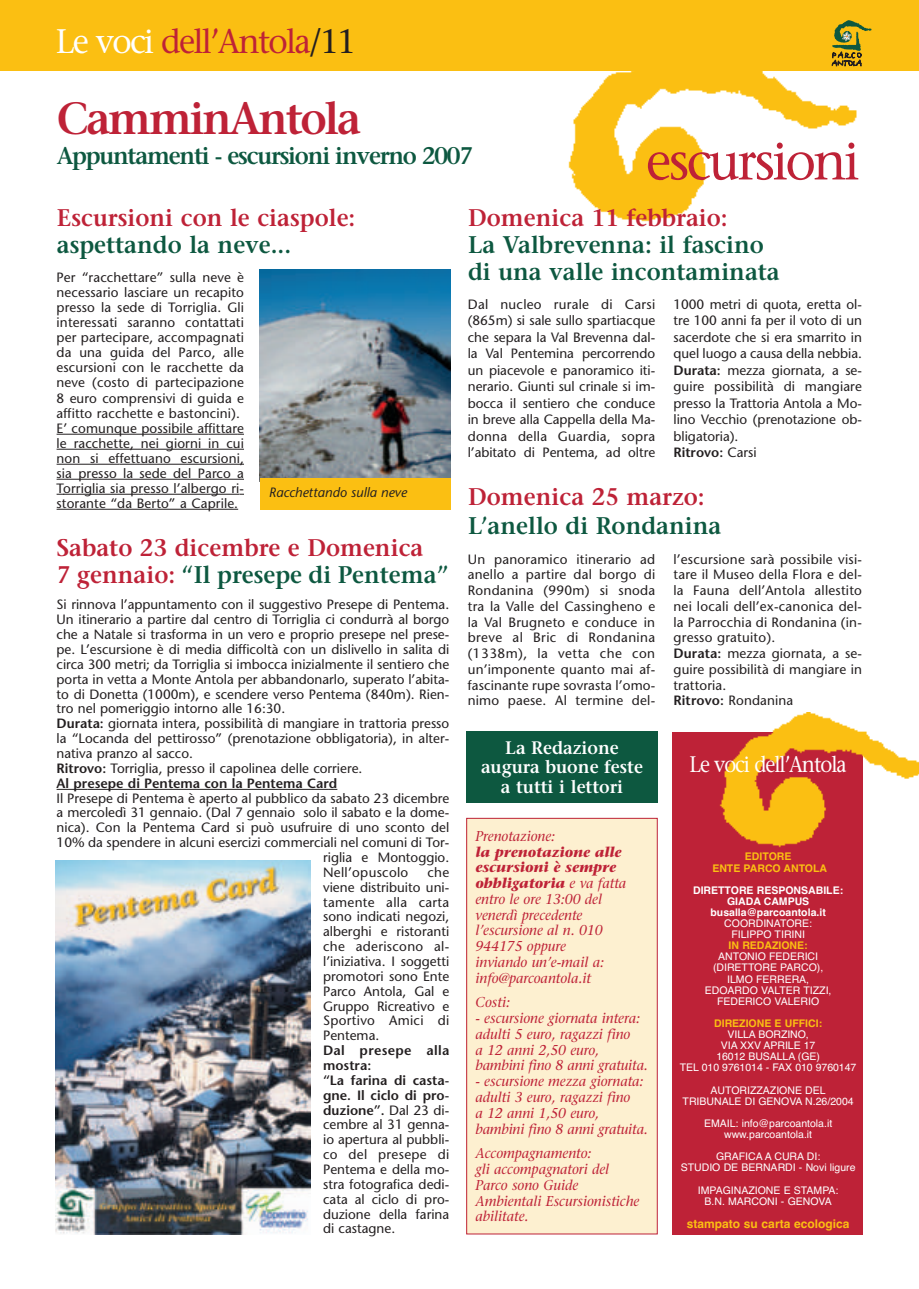
<style>
.page{position:relative;width:919px;height:1289px;background:#fff}
.page>*{position:absolute;margin:0;border:0;box-sizing:border-box;transform-origin:0 0}
.t1{font:53.1px "Stone Serif";letter-spacing:-.05em;color:#be2237;scale:.96 1}
.t2{font:600 45px "Stone Serif";letter-spacing:-.055em;color:#be2237;scale:.96 1}
.t3{font:33.9px "Stone Serif";letter-spacing:-.05em;color:#be2237;scale:.96 1}
.t4{font:600 24px/27px "Stone Serif";color:#be2237;scale:.96 1}
.t5{font:600 24px/27px "Stone Serif";color:#0d5840;scale:.96 1}
.t6{font:600 24px "Stone Serif";letter-spacing:-.055em;color:#0d5840;scale:.96 1}
.t7{font:22.35px "Stone Serif";letter-spacing:-.05em;color:#fff;scale:.9 1}
.t8{font:600 18px/19.5px "Stone Serif";color:#fff;text-align:center;scale:.96 1}
.t9{font:italic 14.25px/15.8px "Stone Serif";color:#be2237;scale:.96 1}
.t10{font:13.5px/14.9px "Stone Sans";color:#231f20}
.t11{font:italic 13.5px "Stone Sans";color:#231f20}
.t12{font:13.5px "Stone Sans";letter-spacing:.025em;color:#231f20}
.t13{font:700 12px "Helvetica";color:#fbbf12}
.t14{font:10.5px/11.1px "Helvetica";color:#fff;text-align:center}
.t15{font:700 10.5px/11.1px "Helvetica";color:#fff;text-align:center}
.t16{font:700 10.5px/11.1px "Helvetica";color:#fbbf12;text-align:center}
.s1{color:#fff}
.s2{color:#231f20}
.s3{color:#0d5840}
.s4{font-weight:600}
.s5{font-weight:700}
</style>
<div class="page">
<div style="left:466px;top:818px;width:191px;height:415px;background:#fdf0d0"></div>
<div style="left:466px;top:818px;width:191px;height:416px;border:1px solid #be2237"></div>
<div style="left:0;top:1px;width:918px;height:70px;background:#fbbf12"></div>
<svg style="left:834px;top:20px;width:37px;height:47px"></svg>
<img style="left:568px;top:40px;width:289px;height:182px">
<hr style="left:57px;top:434px;width:151px;height:1px;background:#231f20">
<svg style="left:208px;top:434px;width:36px;height:1px"></svg>
<hr style="left:57px;top:449px;width:133px;height:1px;background:#231f20">
<hr style="left:190px;top:449px;width:54px;height:1px;background:#231f20">
<hr style="left:57px;top:464px;width:63px;height:1px;background:#231f20">
<hr style="left:120px;top:464px;width:124px;height:1px;background:#231f20">
<hr style="left:57px;top:479px;width:34px;height:1px;background:#231f20">
<hr style="left:91px;top:479px;width:126px;height:1px;background:#231f20">
<svg style="left:216px;top:479px;width:28px;height:1px"></svg>
<svg style="left:57px;top:494px;width:19px;height:1px"></svg>
<hr style="left:76px;top:494px;width:67px;height:1px;background:#231f20">
<hr style="left:143px;top:494px;width:68px;height:1px;background:#231f20">
<svg style="left:211px;top:494px;width:33px;height:1px"></svg>
<hr style="left:57px;top:509px;width:99px;height:1px;background:#231f20">
<hr style="left:156px;top:509px;width:82px;height:1px;background:#231f20">
<div style="left:672px;top:732px;width:190px;height:502px;background:#be2237"></div>
<img style="left:719px;top:712px;width:199px;height:184px">
<hr style="left:57px;top:789px;width:30px;height:1px;background:#231f20">
<hr style="left:87px;top:789px;width:242px;height:1px;background:#231f20">
<img style="left:260px;top:270px;width:190px;height:207px">
<div style="left:260px;top:477px;width:190px;height:32px;background:#fbbf12"></div>
<img style="left:55px;top:860px;width:255px;height:374px">
<div style="left:466px;top:731px;width:191px;height:72px;background:#0d5840"></div>
<h3 class="t3" style="left:56px;top:28px;width:314px"><span class="s1">Le voci</span> dell’Antola<span class="s2">/11</span></h3>
<h2 class="t2" style="left:57px;top:100px;width:318px">CamminAntola</h2>
<h3 class="t6" style="left:57px;top:146px;width:435px">Appuntamenti - escursioni inverno 2007</h3>
<h1 class="t1" style="left:646px;top:140px;width:224px">escursioni</h1>
<h3 class="t4" style="left:57px;top:207px;width:312px">Escursioni con le ciaspole:</h3>
<h3 class="t5" style="left:57px;top:234px;width:246px">aspettando la neve...</h3>
<p class="t10" style="left:57px;top:272px;width:189px">Per “racchettare” sulla neve è necessario lasciare un recapito presso la sede di Torriglia. Gli interessati saranno contattati per partecipare, accompagnati da una guida del Parco, alle escursioni con le racchette da neve (costo di partecipazione<br>8 euro comprensivi di guida e affitto racchette e bastoncini).<br>E’ comunque possibile affittare le racchette, nei giorni in cui non si effettuano escursioni, sia presso la sede del Parco a<br>Torriglia sia presso l’albergo ri&shy;storante “da Berto” a Caprile.</p>
<p class="t11" style="left:269px;top:486px;width:140px">Racchettando sulla neve</p>
<h3 class="t4" style="left:57px;top:537px;width:410px">Sabato 23 dicembre e Domenica<br>7 gennaio: <span class="s3">“Il presepe di Pentema”</span></h3>
<p class="t10" style="left:57px;top:598px;width:394px">Si rinnova l’appuntamento con il suggestivo Presepe di Pentema.<br>Un itinerario a partire dal centro di Torriglia ci condurrà al borgo che a Natale si trasforma in un vero e proprio presepe nel prese&shy;pe. L’escursione è di media difficoltà con un dislivello in salita di circa 300 metri; da Torriglia si imbocca inizialmente il sentiero che porta in vetta a Monte Antola per abbandonarlo, superato l’abita&shy;to di Donetta (1000m), e scendere verso Pentema (840m). Rien&shy;tro nel pomeriggio intorno alle 16:30.<br><span class="s4">Durata:</span> giornata intera, possibilità di mangiare in trattoria presso la “Locanda del pettirosso” (prenotazione obbligatoria), in alter&shy;nativa pranzo al sacco.<br><span class="s4">Ritrovo:</span> Torriglia, presso il capolinea delle corriere.<br><span class="s4">Al presepe di Pentema con la Pentema Card</span></p>
<p class="t10" style="left:57px;top:791px;width:394px">Il Presepe di Pentema è aperto al pubblico da sabato 23 dicembre</p>
<p class="t10" style="left:57px;top:806px;width:394px">a mercoledì 31 gennaio. (Dal 7 gennaio solo il sabato e la dome-</p>
<p class="t10" style="left:57px;top:821px;width:394px">nica). Con la Pentema Card si può usufruire di uno sconto del</p>
<p class="t10" style="left:57px;top:836px;width:394px">10% da spendere in alcuni esercizi commerciali nel comuni di Tor-</p>
<p class="t10" style="left:323px;top:851px;width:128px">riglia e Montoggio.</p>
<p class="t12" style="left:323px;top:866px;width:87px">Nell’opuscolo</p>
<p class="t10" style="left:323px;top:866px;width:128px;text-align:justify;text-indent:104px">che viene distribuito uni&shy;tamente alla carta sono indicati negozi, alberghi e ristoranti che aderiscono al&shy;l’iniziativa. I soggetti promotori sono Ente Parco Antola, Gal e Gruppo Ricreativo e Sportivo Amici di Pentema.</p>
<p class="t10" style="left:323px;top:1044px;width:128px"><span class="s4">Dal presepe alla mostra:<br>“La farina di casta&shy;gne. Il ciclo di pro&shy;duzione”.</span> Dal 23 di&shy;cembre al 31 genna&shy;io apertura al pubbli&shy;co del presepe di<br>Pentema e della mo&shy;stra fotografica dedi&shy;cata al ciclo di pro&shy;duzione della farina di castagne.</p>
<h3 class="t4" style="left:468px;top:207px;width:272px">Domenica 11 febbraio:</h3>
<h3 class="t5" style="left:468px;top:234px;width:326px">La Valbrevenna: il fascino di una valle incontaminata</h3>
<p class="t10" style="left:673px;top:297px;width:190px;line-height:16.5px">1000 metri di quota, eretta ol&shy;tre 100 anni fa per il voto di un sacerdote che si era smarrito in quel luogo a causa della nebbia.<br><span class="s4">Durata:</span> mezza giornata, a se&shy;guire possibilità di mangiare presso la Trattoria Antola a Mo&shy;lino Vecchio (prenotazione ob&shy;bligatoria).<br><span class="s4">Ritrovo:</span> Carsi</p>
<p class="t10" style="left:468px;top:297px;width:189px;line-height:16.5px;text-align:justify">Dal nucleo rurale di Carsi (865m) si sale sullo spartiacque che separa la Val Brevenna dal&shy;la Val Pentemina percorrendo un piacevole e panoramico iti&shy;nerario. Giunti sul crinale si im&shy;bocca il sentiero che conduce in breve alla Cappella della Ma&shy;donna della Guardia, sopra l’abitato di Pentema, ad oltre</p>
<h3 class="t4" style="left:468px;top:486px;width:248px">Domenica 25 marzo:</h3>
<h3 class="t5" style="left:468px;top:514px;width:265px">L’anello di Rondanina</h3>
<p class="t10" style="left:673px;top:552px;width:190px;line-height:15.8px">l’escursione sarà possibile visi&shy;tare il Museo della Flora e del&shy;la Fauna dell’Antola allestito nei locali dell’ex-canonica del&shy;la Parrocchia di Rondanina (in&shy;gresso gratuito).<br><span class="s4">Durata:</span> mezza giornata, a se&shy;guire possibilità di mangiare in trattoria.<br><span class="s4">Ritrovo:</span> Rondanina</p>
<h3 class="t8" style="left:481px;top:739px;width:170px">La Redazione augura buone feste a tutti i lettori</h3>
<p class="t10" style="left:468px;top:552px;width:189px;line-height:15.8px;text-align:justify">Un panoramico itinerario ad anello a partire dal borgo di Rondanina (990m) si snoda tra la Valle del Cassingheno e la Val Brugneto e conduce in breve al Bric di Rondanina (1338m), la vetta che con un’imponente quanto mai af&shy;fascinante rupe sovrasta l’omo&shy;nimo paese. Al termine del-</p>
<h3 class="t7" style="left:689px;top:756px;width:176px">Le voci dell’Antola</h3>
<p class="t9" style="left:475px;top:829px;width:85px">Prenotazione:</p>
<p class="t9" style="left:475px;top:845px;width:159px"><span class="s5">la prenotazione alle escursioni è sempre obbligatoria</span> e va fatta entro le ore 13:00 del venerdì precedente l’escursione al n. 010<br>944175 oppure<br>inviando un’e-mail a: info@parcoantola.it</p>
<p class="t9" style="left:475px;top:996px;width:37px">Costi:</p>
<p class="t9" style="left:475px;top:1011px;width:181px">- escursione giornata intera: adulti 5 euro, ragazzi fino<br>a 12 anni 2,50 euro, bambini fino 8 anni gratuita.</p>
<p class="t9" style="left:475px;top:1074px;width:181px">- escursione mezza giornata: adulti 3 euro, ragazzi fino<br>a 12 anni 1,50 euro, bambini fino 8 anni gratuita.</p>
<p class="t9" style="left:475px;top:1146px;width:172px">Accompagnamento:<br>gli accompagnatori del<br>Parco sono Guide<br>Ambientali Escursionistiche abilitate.</p>
<p class="t16" style="left:712px;top:852px;width:116px">EDITORE<br>ENTE PARCO ANTOLA</p>
<p class="t15" style="left:693px;top:885px;width:152px">DIRETTORE RESPONSABILE:<br>GIADA CAMPUS busalla@parcoantola.it</p>
<p class="t14" style="left:724px;top:918px;width:89px">COORDINATORE:<br>FILIPPO TIRINI</p>
<p class="t16" style="left:728px;top:941px;width:81px">IN REDAZIONE:</p>
<p class="t14" style="left:704px;top:952px;width:128px">ANTONIO FEDERICI (DIRETTORE PARCO),<br>ILMO FERRERA,<br>EDOARDO VALTER TIZZI,<br>FEDERICO VALERIO</p>
<p class="t16" style="left:714px;top:1018px;width:109px">DIREZIONE E UFFICI:</p>
<p class="t14" style="left:680px;top:1029px;width:178px">VILLA BORZINO,<br>VIA XXV APRILE 17<br>16012 BUSALLA (GE)<br>TEL 010 9761014 - FAX 010 9760147</p>
<p class="t14" style="left:682px;top:1085px;width:173px">AUTORIZZAZIONE DEL<br>TRIBUNALE DI GENOVA N.26/2004</p>
<p class="t14" style="left:704px;top:1118px;width:130px">EMAIL: info@parcoantola.it www.parcoantola.it</p>
<p class="t14" style="left:680px;top:1151px;width:176px">GRAFICA A CURA DI:<br>STUDIO DE BERNARDI - Novi ligure</p>
<p class="t14" style="left:697px;top:1185px;width:142px">IMPAGINAZIONE E STAMPA:<br>B.N. MARCONI - GENOVA</p>
<p class="t13" style="left:687px;top:1219px;width:164px">stampato su carta ecologica</p>
</div>
